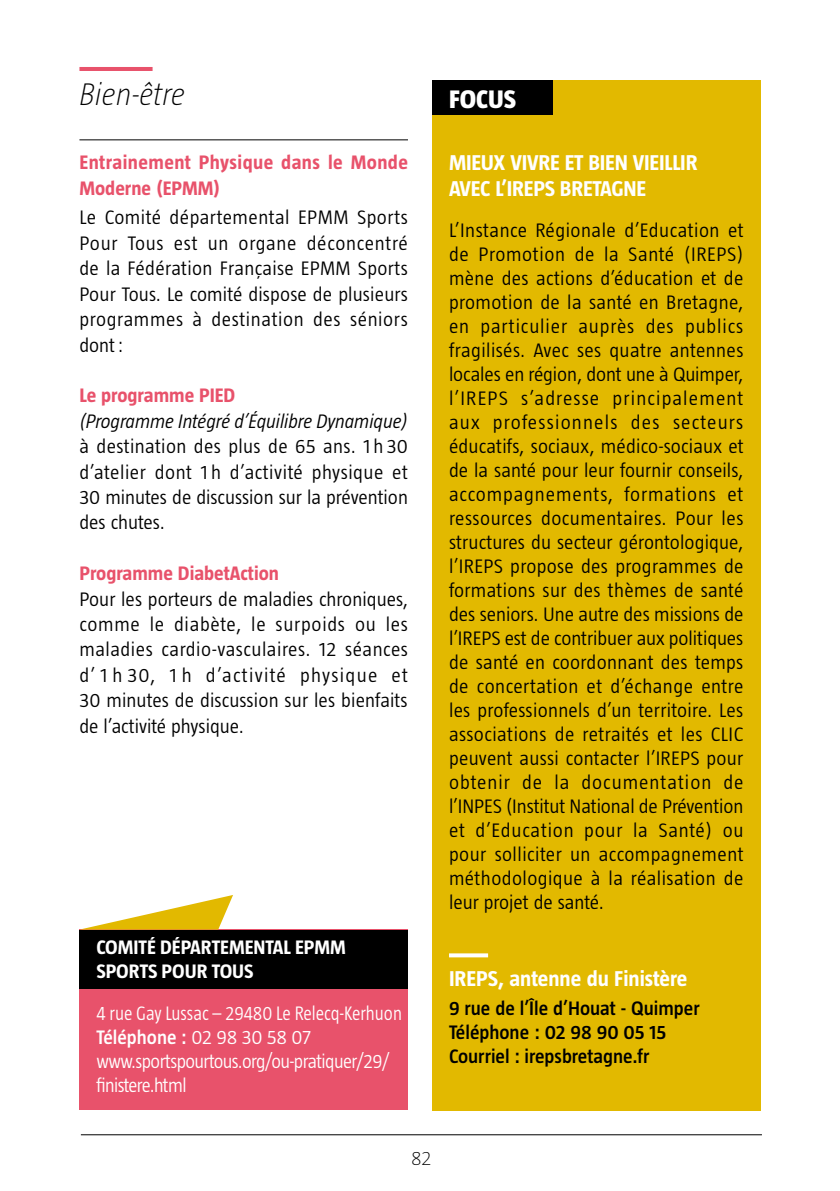
<style>
.page{position:relative;width:840px;height:1191px;background:#fff}
.page>*{position:absolute;margin:0;border:0;box-sizing:border-box;transform-origin:0 0}
.t1{font:italic 200 32px "Taz";color:#000}
.t2{font:800 26px "Taz";color:#fff}
.t3{font:700 22px/26.4px "Taz";letter-spacing:-.01em;color:#fff}
.t4{font:300 20px/24px "Taz";letter-spacing:.005em;color:#000;text-align:justify}
.t5{font:300 20px/24px "Taz";letter-spacing:-.03em;color:#fff;scale:.9 1}
.t6{font:600 20px/24px "Taz";color:#000}
.t7{font:700 20px/26px "Taz";letter-spacing:.02em;color:#e8526b}
.t8{font:italic 300 20px "Taz";letter-spacing:-.005em;color:#000}
.t9{font:700 20px/24px "Taz";color:#fff}
.t10{font:700 20px "Taz";color:#e8526b}
.t11{font:200 20px "Taz";color:#000}
.s1{font-weight:600}
</style>
<div class="page">
<hr style="left:81px;top:1134px;width:680px;height:1px;background:#000">
<hr style="left:79px;top:67px;width:73px;height:4px;background:#e8526b">
<hr style="left:79px;top:139px;width:329px;height:1px;background:#000">
<div style="left:79px;top:929px;width:329px;height:181px;background:#e8526b"></div>
<svg style="left:82px;top:895px;width:151px;height:34px"></svg>
<div style="left:79px;top:929px;width:329px;height:59px;background:#000"></div>
<div style="left:432px;top:80px;width:328px;height:1030px;background:#e2b900"></div>
<svg style="left:449px;top:953px;width:39px;height:4px"></svg>
<div style="left:432px;top:80px;width:120px;height:35px;background:#000"></div>
<h1 class="t1" style="left:79px;top:76px;width:107px">Bien-être</h1>
<p class="t7" style="left:79px;top:149px;width:330px">Entrainement Physique dans le Monde<br>Moderne (EPMM)</p>
<p class="t4" style="left:79px;top:205px;width:330px;line-height:25.4px">Le Comité départemental EPMM Sports Pour Tous est un organe déconcentré de la Fédération Française EPMM Sports Pour Tous. Le comité dispose de plusieurs programmes à destination des séniors dont:</p>
<p class="t10" style="left:79px;top:384px;width:157px">Le programme PIED</p>
<p class="t8" style="left:79px;top:410px;width:330px">(Programme Intégré d’Équilibre Dynamique)</p>
<p class="t4" style="left:79px;top:433px;width:330px;line-height:25.4px">à destination des plus de 65 ans. 1 h 30 d’atelier dont 1 h d’activité physique et 30 minutes de discussion sur la prévention des chutes.</p>
<p class="t10" style="left:79px;top:562px;width:201px">Programme DiabetAction</p>
<p class="t4" style="left:79px;top:586px;width:330px;line-height:25.4px">Pour les porteurs de maladies chroniques, comme le diabète, le surpoids ou les maladies cardio-vasculaires. 12 séances d’ 1 h 30, 1 h d’activité physique et 30 minutes de discussion sur les bienfaits de l’activité physique.</p>
<p class="t9" style="left:96px;top:934px;width:251px">COMITÉ DÉPARTEMENTAL EPMM<br>SPORTS POUR TOUS</p>
<p class="t5" style="left:96px;top:1000px;width:341px">4 rue Gay Lussac – 29480 Le Relecq-Kerhuon<br><span class="s1">Téléphone :</span> 02 98 30 58 07 www.sportspourtous.org/ou-pratiquer/29/ finistere.html</p>
<h2 class="t2" style="left:449px;top:84px;width:68px">FOCUS</h2>
<p class="t3" style="left:449px;top:149px;width:250px">MIEUX VIVRE ET BIEN VIEILLIR<br>AVEC L’IREPS BRETAGNE</p>
<p class="t4" style="left:449px;top:218px;width:296px">L’Instance Régionale d’Education et de Promotion de la Santé (IREPS) mène des actions d’éducation et de promotion de la santé en Bretagne, en particulier auprès des publics fragilisés. Avec ses quatre antennes locales en région, dont une à Quimper, l’IREPS s’adresse principalement aux professionnels des secteurs éducatifs, sociaux, médico-sociaux et de la santé pour leur fournir conseils, accompagnements, formations et ressources documentaires. Pour les structures du secteur gérontologique, l’IREPS propose des programmes de formations sur des thèmes de santé des seniors. Une autre des missions de l’IREPS est de contribuer aux politiques de santé en coordonnant des temps de concertation et d’échange entre les professionnels d’un territoire. Les associations de retraités et les CLIC peuvent aussi contacter l’IREPS pour obtenir de la documentation de l’INPES (Institut National de Prévention et d’Education pour la Santé) ou pour solliciter un accompagnement méthodologique à la réalisation de leur projet de santé.</p>
<p class="t3" style="left:449px;top:964px;width:240px">IREPS, antenne du Finistère</p>
<p class="t6" style="left:449px;top:996px;width:252px">9 rue de l’Île d’Houat - Quimper<br>Téléphone : 02 98 90 05 15<br>Courriel : irepsbretagne.fr</p>
<p class="t11" style="left:411px;top:1146px;width:22px">82</p>
</div>
